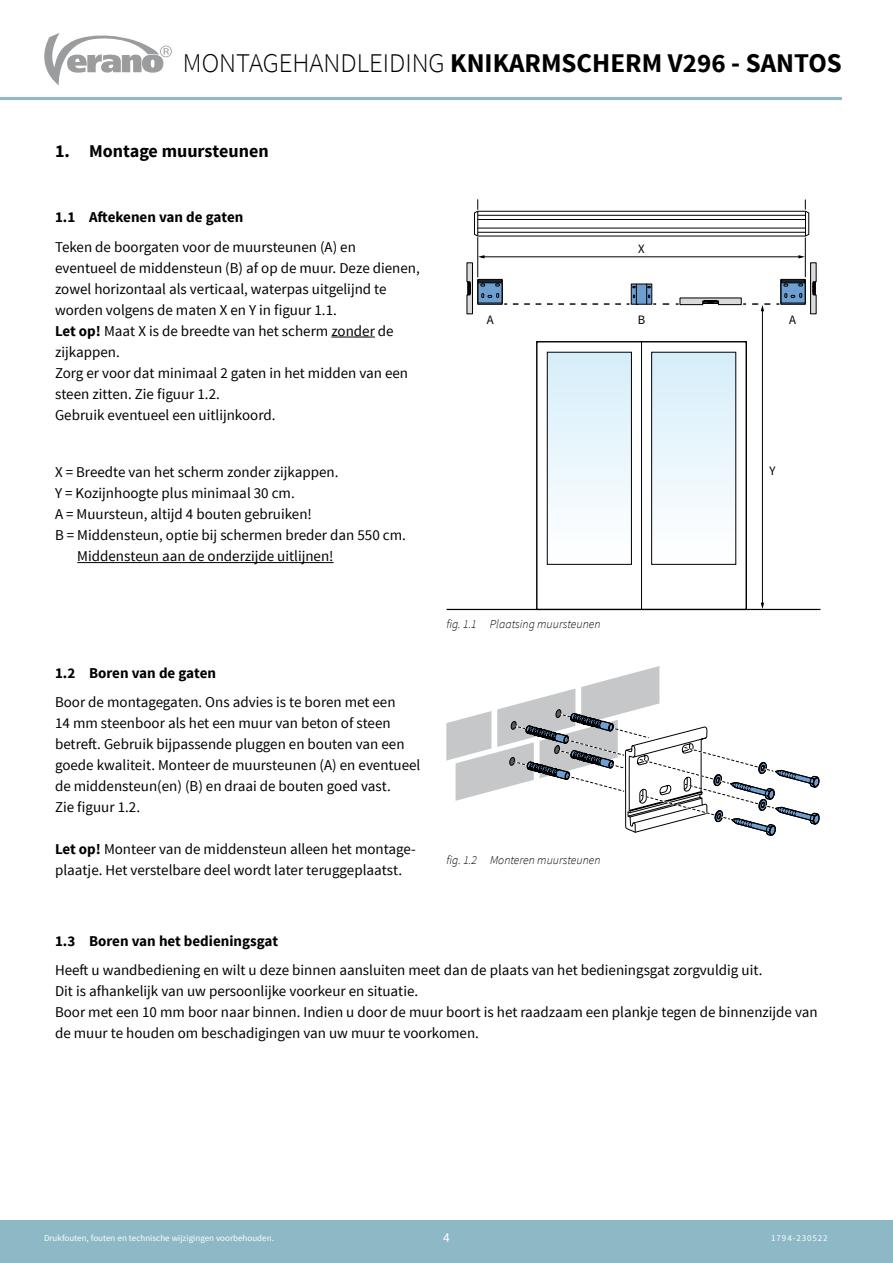
<style>
.page{position:relative;width:893px;height:1263px;background:#fff}
.page>*{position:absolute;margin:0;border:0;box-sizing:border-box;transform-origin:0 0}
.t1{font:700 27px "Source Sans Pro";color:#000}
.t2{font:700 18px "Source Sans Pro";color:#000}
.t3{font:15px/21px "Source Sans Pro";color:#000}
.t4{font:700 15px "Source Sans Pro";color:#000}
.t5{font:13.5px "Source Sans Pro";color:#fff}
.t6{font:12.9px "Source Sans Pro";color:#000}
.t7{font:italic 300 12px "Source Sans Pro";color:#000}
.t8{font:9px "Source Sans Pro";color:#fff}
.t9{font:9px "Source Sans Pro";letter-spacing:.1em;color:#fff}
.s1{font-weight:300}
.s2{font-weight:700}
</style>
<div class="page">
<svg style="left:44px;top:33px;width:128px;height:52px"></svg>
<hr style="left:0;top:97px;width:842px;height:3px;background:#8db8c5">
<div style="left:0;top:1220px;width:893px;height:43px;background:#8db8c5"></div>
<hr style="left:331px;top:337px;width:44px;height:1px;background:#000">
<hr style="left:77px;top:562px;width:257px;height:1px;background:#000">
<div style="left:536px;top:341px;width:211px;height:269px;border:1px solid #000"></div>
<div style="left:547px;top:352px;width:84px;height:212px;background:linear-gradient(to bottom,#d5eefa,#fff)"></div>
<div style="left:547px;top:352px;width:85px;height:213px;border:1px solid #000"></div>
<svg style="left:641px;top:341px;width:95px;height:268px"></svg>
<hr style="left:481px;top:257px;width:321px;height:1px;background:#000">
<hr style="left:805px;top:238px;width:1px;height:39px;background:#000">
<hr style="left:477px;top:238px;width:1px;height:39px;background:#000">
<hr style="left:762px;top:308px;width:1px;height:298px;background:#000">
<svg style="left:761px;top:603px;width:3px;height:6px"></svg>
<hr style="left:446px;top:609px;width:376px;height:1px;background:#000">
<svg style="left:676px;top:298px;width:94px;height:13px"></svg>
<svg style="left:627px;top:283px;width:42px;height:22px"></svg>
<svg style="left:467px;top:255px;width:154px;height:59px"></svg>
<svg style="left:776px;top:255px;width:40px;height:59px"></svg>
<svg style="left:474px;top:199px;width:336px;height:38px"></svg>
<svg style="left:446px;top:666px;width:374px;height:170px"></svg>
<h1 class="t1" style="left:183px;top:46px;width:660px"><span class="s1">MONTAGEHANDLEIDING</span> KNIKARMSCHERM V296 - SANTOS</h1>
<p class="t2" style="left:55px;top:139px;width:215px">1. Montage muursteunen</p>
<p class="t4" style="left:55px;top:208px;width:190px">1.1 Aftekenen van de gaten</p>
<p class="t3" style="left:55px;top:237px;width:366px">Teken de boorgaten voor de muursteunen (A) en eventueel de middensteun (B) af op de muur. Deze dienen, zowel horizontaal als verticaal, waterpas uitgelijnd te worden volgens de maten X en Y in figuur 1.1.<br><span class="s2">Let op!</span> Maat X is de breedte van het scherm zonder de zijkappen.<br>Zorg er voor dat minimaal 2 gaten in het midden van een steen zitten. Zie figuur 1.2.<br>Gebruik eventueel een uitlijnkoord.</p>
<p class="t3" style="left:55px;top:462px;width:285px">X = Breedte van het scherm zonder zijkappen.</p>
<p class="t3" style="left:55px;top:483px;width:241px">Y = Kozijnhoogte plus minimaal 30 cm.</p>
<p class="t3" style="left:55px;top:504px;width:258px">A = Muursteun, altijd 4 bouten gebruiken!</p>
<p class="t3" style="left:55px;top:525px;width:352px">B = Middensteun, optie bij schermen breder dan 550 cm.</p>
<p class="t3" style="left:77px;top:546px;width:258px">Middensteun aan de onderzijde uitlijnen!</p>
<p class="t4" style="left:55px;top:663px;width:163px">1.2 Boren van de gaten</p>
<p class="t3" style="left:55px;top:692px;width:367px">Boor de montagegaten. Ons advies is te boren met een<br>14 mm steenboor als het een muur van beton of steen betreft. Gebruik bijpassende pluggen en bouten van een goede kwaliteit. Monteer de muursteunen (A) en eventueel de middensteun(en) (B) en draai de bouten goed vast.<br>Zie figuur 1.2.</p>
<p class="t3" style="left:55px;top:839px;width:362px"><span class="s2">Let op!</span> Monteer van de middensteun alleen het montage&shy;plaatje. Het verstelbare deel wordt later teruggeplaatst.</p>
<p class="t6" style="left:638px;top:241px;width:8px">X</p>
<p class="t6" style="left:487px;top:312px;width:8px">A</p>
<p class="t6" style="left:638px;top:312px;width:9px">B</p>
<p class="t6" style="left:789px;top:312px;width:8px">A</p>
<p class="t7" style="left:446px;top:616px;width:156px">fig. 1.1 Plaatsing muursteunen</p>
<p class="t7" style="left:447px;top:852px;width:156px">fig. 1.2 Monteren muursteunen</p>
<p class="t6" style="left:770px;top:463px;width:8px">Y</p>
<p class="t4" style="left:55px;top:931px;width:225px">1.3 Boren van het bedieningsgat</p>
<p class="t3" style="left:55px;top:960px;width:764px">Heeft u wandbediening en wilt u deze binnen aansluiten meet dan de plaats van het bedieningsgat zorgvuldig uit.<br>Dit is afhankelijk van uw persoonlijke voorkeur en situatie.<br>Boor met een 10 mm boor naar binnen. Indien u door de muur boort is het raadzaam een plankje tegen de binnenzijde van de muur te houden om beschadigingen van uw muur te voorkomen.</p>
<p class="t8" style="left:44px;top:1233px;width:231px">Drukfouten, fouten en technische wijzigingen voorbehouden.</p>
<p class="t5" style="left:443px;top:1229px;width:8px">4</p>
<p class="t9" style="left:771px;top:1233px;width:58px">1794-230522</p>
</div>
